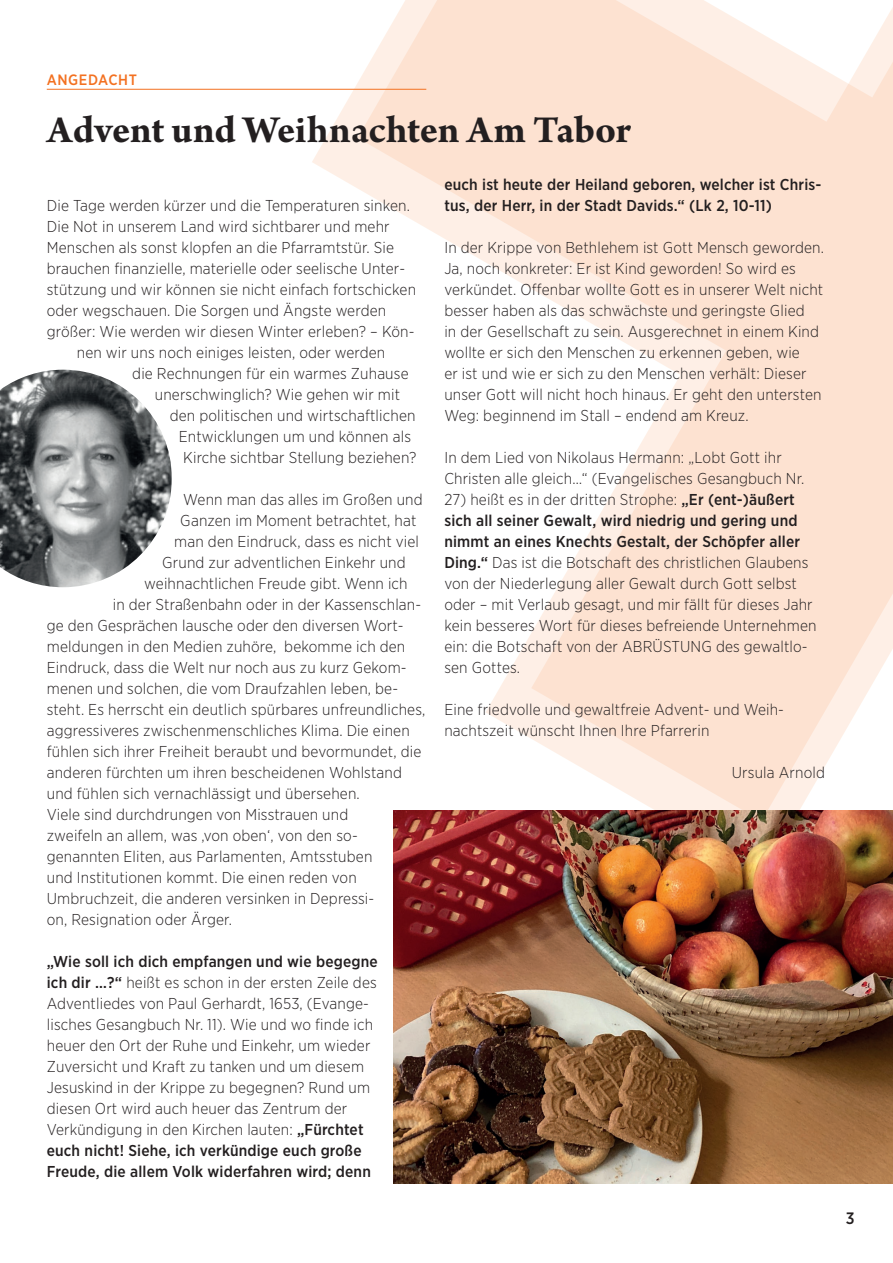
<style>
.page{position:relative;width:893px;height:1263px;background:#fff}
.page>*{position:absolute;margin:0;border:0;box-sizing:border-box;transform-origin:0 0}
.t1{font:700 40.5px "Arno Pro";letter-spacing:-.005em;color:#231f20}
.t2{font:500 16.5px "Gotham Narrow";color:#231f20}
.t3{font:300 15.75px/21px "Gotham Narrow";letter-spacing:.01em;color:#231f20}
.t4{font:500 15.75px/21px "Gotham Narrow";letter-spacing:.01em;color:#231f20}
.t5{font:500 15px "Gotham Narrow";letter-spacing:.04em;color:#f37121}
.s1{font-weight:500}
</style>
<div class="page">
<svg style="left:312px;top:0;width:581px;height:810px"></svg>
<hr style="left:47px;top:89px;width:379px;height:1px;background:#f37121">
<img style="left:0;top:370px;width:172px;height:217px">
<img style="left:393px;top:810px;width:500px;height:373px">
<p class="t5" style="left:47px;top:70px;width:92px">ANGEDACHT</p>
<h1 class="t1" style="left:47px;top:106px;width:586px">Advent und Weihnachten Am Tabor</h1>
<p class="t4" style="left:444px;top:174px;width:379px">euch ist heute der Heiland geboren, welcher ist Chris&shy;tus, der Herr, in der Stadt Davids.“ (Lk 2, 10-11)</p>
<p class="t3" style="left:444px;top:236px;width:381px">In der Krippe von Bethlehem ist Gott Mensch geworden.<br>Ja, noch konkreter: Er ist Kind geworden! So wird es verkündet. Offenbar wollte Gott es in unserer Welt nicht besser haben als das schwächste und geringste Glied<br>in der Gesellschaft zu sein. Ausgerechnet in einem Kind wollte er sich den Menschen zu erkennen geben, wie<br>er ist und wie er sich zu den Menschen verhält: Dieser unser Gott will nicht hoch hinaus. Er geht den untersten Weg: beginnend im Stall – endend am Kreuz.</p>
<p class="t3" style="left:444px;top:446px;width:362px">In dem Lied von Nikolaus Hermann: „Lobt Gott ihr<br>Christen alle gleich…“ (Evangelisches Gesangbuch Nr.</p>
<p class="t3" style="left:444px;top:488px;width:374px">27) heißt es in der dritten Strophe: <span class="s1">„Er (ent-)äußert sich all seiner Gewalt, wird niedrig und gering und nimmt an eines Knechts Gestalt, der Schöpfer aller Ding.“</span> Das ist die Botschaft des christlichen Glaubens von der Niederlegung aller Gewalt durch Gott selbst oder – mit Verlaub gesagt, und mir fällt für dieses Jahr kein besseres Wort für dieses befreiende Unternehmen ein: die Botschaft von der ABRÜSTUNG des gewaltlo&shy;sen Gottes.</p>
<p class="t3" style="left:444px;top:698px;width:341px">Eine friedvolle und gewaltfreie Advent- und Weih&shy;nachtszeit wünscht Ihnen Ihre Pfarrerin</p>
<p class="t3" style="left:732px;top:761px;width:95px">Ursula Arnold</p>
<p class="t3" style="left:47px;top:194px;width:365px">Die Tage werden kürzer und die Temperaturen sinken.</p>
<p class="t3" style="left:47px;top:215px;width:344px">Die Not in unserem Land wird sichtbarer und mehr</p>
<p class="t3" style="left:47px;top:236px;width:349px">Menschen als sonst klopfen an die Pfarramtstür. Sie</p>
<p class="t3" style="left:47px;top:257px;width:360px">brauchen finanzielle, materielle oder seelische Unter-</p>
<p class="t3" style="left:47px;top:278px;width:371px">stützung und wir können sie nicht einfach fortschicken</p>
<p class="t3" style="left:47px;top:299px;width:341px">oder wegschauen. Die Sorgen und Ängste werden</p>
<p class="t3" style="left:47px;top:320px;width:369px">größer: Wie werden wir diesen Winter erleben? – Kön-</p>
<p class="t3" style="left:77px;top:341px;width:310px">nen wir uns noch einiges leisten, oder werden</p>
<p class="t3" style="left:132px;top:362px;width:278px">die Rechnungen für ein warmes Zuhause</p>
<p class="t3" style="left:155px;top:383px;width:247px">unerschwinglich? Wie gehen wir mit</p>
<p class="t3" style="left:170px;top:404px;width:247px">den politischen und wirtschaftlichen</p>
<p class="t3" style="left:179px;top:425px;width:234px">Entwicklungen um und können als</p>
<p class="t3" style="left:183px;top:446px;width:235px">Kirche sichtbar Stellung beziehen?</p>
<p class="t3" style="left:183px;top:488px;width:241px">Wenn man das alles im Großen und</p>
<p class="t3" style="left:180px;top:509px;width:238px">Ganzen im Moment betrachtet, hat</p>
<p class="t3" style="left:174px;top:530px;width:246px">man den Eindruck, dass es nicht viel</p>
<p class="t3" style="left:162px;top:551px;width:245px">Grund zur adventlichen Einkehr und</p>
<p class="t3" style="left:144px;top:572px;width:265px">weihnachtlichen Freude gibt. Wenn ich</p>
<p class="t3" style="left:113px;top:593px;width:310px">in der Straßenbahn oder in der Kassenschlan-</p>
<p class="t3" style="left:47px;top:614px;width:358px">ge den Gesprächen lausche oder den diversen Wort-</p>
<p class="t3" style="left:47px;top:635px;width:360px">meldungen in den Medien zuhöre, bekomme ich den</p>
<p class="t3" style="left:47px;top:656px;width:361px">Eindruck, dass die Welt nur noch aus zu kurz Gekom-</p>
<p class="t3" style="left:47px;top:677px;width:353px">menen und solchen, die vom Draufzahlen leben, be-</p>
<p class="t3" style="left:47px;top:698px;width:380px">steht. Es herrscht ein deutlich spürbares unfreundliches,</p>
<p class="t3" style="left:47px;top:719px;width:364px">aggressiveres zwischenmenschliches Klima. Die einen</p>
<p class="t3" style="left:47px;top:740px;width:376px">fühlen sich ihrer Freiheit beraubt und bevormundet, die</p>
<p class="t3" style="left:47px;top:761px;width:357px">anderen fürchten um ihren bescheidenen Wohlstand</p>
<p class="t3" style="left:47px;top:782px;width:315px">und fühlen sich vernachlässigt und übersehen.</p>
<p class="t3" style="left:47px;top:803px;width:303px">Viele sind durchdrungen von Misstrauen und</p>
<p class="t3" style="left:47px;top:824px;width:312px">zweifeln an allem, was ‚von oben‘, von den so-</p>
<p class="t3" style="left:47px;top:845px;width:327px">genannten Eliten, aus Parlamenten, Amtsstuben</p>
<p class="t3" style="left:47px;top:866px;width:311px">und Institutionen kommt. Die einen reden von</p>
<p class="t3" style="left:47px;top:887px;width:329px">Umbruchzeit, die anderen versinken in Depressi-</p>
<p class="t3" style="left:47px;top:908px;width:187px">on, Resignation oder Ärger.</p>
<p class="t3" style="left:47px;top:950px;width:332px"><span class="s1">„Wie soll ich dich empfangen und wie begegne ich dir …?“</span> heißt es schon in der ersten Zeile des Adventliedes von Paul Gerhardt, 1653, (Evange&shy;lisches Gesangbuch Nr. 11). Wie und wo finde ich heuer den Ort der Ruhe und Einkehr, um wieder Zuversicht und Kraft zu tanken und um diesem Jesuskind in der Krippe zu begegnen? Rund um diesen Ort wird auch heuer das Zentrum der Verkündigung in den Kirchen lauten: <span class="s1">„Fürchtet euch nicht! Siehe, ich verkündige euch große Freude, die allem Volk widerfahren wird; denn</span></p>
<p class="t2" style="left:846px;top:1208px;width:10px">3</p>
</div>
